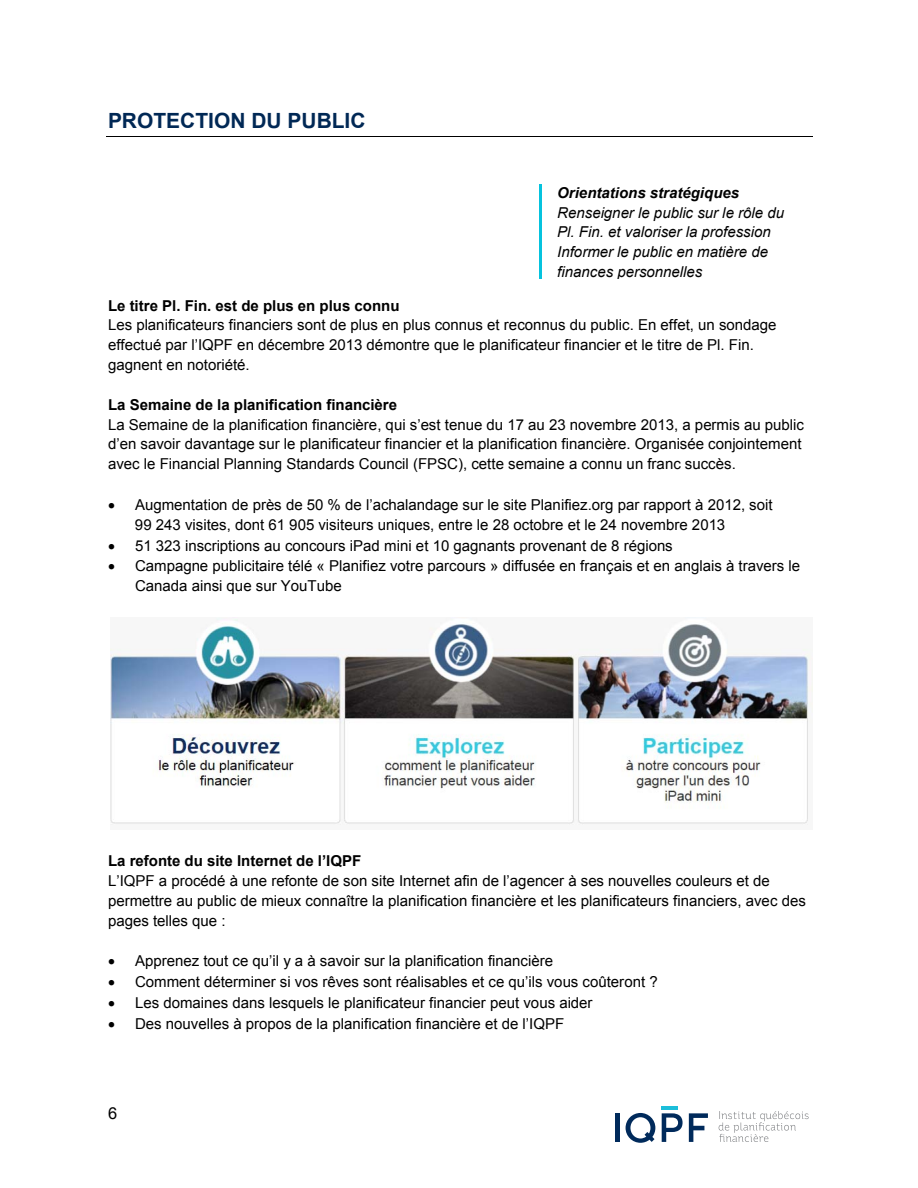
<style>
.page{position:relative;width:918px;height:1188px;background:#fff}
.page>*{position:absolute;margin:0;border:0;box-sizing:border-box;transform-origin:0 0}
.t1{font:700 21px "Arial";color:#002855}
.t2{font:16.5px "Arial";color:#000}
.t3{font:15px/19.8px "Arial";color:#000}
.t4{font:italic 15px/19.8px "Arial";color:#000}
.s1{font-weight:700}
</style>
<div class="page">
<hr style="left:106px;top:136px;width:706px;height:1px;background:#000">
<img style="left:110px;top:617px;width:702px;height:208px">
<hr style="left:539px;top:184px;width:3px;height:20px;background:#05c3de">
<hr style="left:539px;top:204px;width:3px;height:19px;background:#05c3de">
<hr style="left:539px;top:223px;width:3px;height:20px;background:#05c3de">
<hr style="left:539px;top:243px;width:3px;height:20px;background:#05c3de">
<hr style="left:539px;top:263px;width:3px;height:16px;background:#05c3de">
<div style="left:615px;top:1113px;width:5px;height:29px;background:#002a5b"></div>
<svg style="left:689px;top:1113px;width:19px;height:29px"></svg>
<svg style="left:662px;top:1113px;width:21px;height:29px"></svg>
<hr style="left:662px;top:1106px;width:16px;height:4px;background:#1cbeda">
<svg style="left:626px;top:1113px;width:29px;height:30px"></svg>
<svg style="left:719px;top:1111px;width:90px;height:31px"></svg>
<p class="t1" style="left:108px;top:106px;width:259px">PROTECTION DU PUBLIC</p>
<p class="t4" style="left:557px;top:183px;width:228px"><span class="s1">Orientations stratégiques<br></span>Renseigner le public sur le rôle du<br>Pl. Fin. et valoriser la profession<br>Informer le public en matière de finances personnelles</p>
<p class="t3" style="left:108px;top:296px;width:670px"><span class="s1">Le titre Pl. Fin. est de plus en plus connu<br></span>Les planificateurs financiers sont de plus en plus connus et reconnus du public. En effet, un sondage effectué par l’IQPF en décembre 2013 démontre que le planificateur financier et le titre de Pl. Fin. gagnent en notoriété.</p>
<p class="t3" style="left:108px;top:395px;width:698px"><span class="s1">La Semaine de la planification financière<br></span>La Semaine de la planification financière, qui s’est tenue du 17 au 23 novembre 2013, a permis au public d’en savoir davantage sur le planificateur financier et la planification financière. Organisée conjointement avec le Financial Planning Standards Council (FPSC), cette semaine a connu un franc succès.</p>
<p class="t3" style="left:135px;top:495px;width:639px;text-indent:-27px">• Augmentation de près de 50 % de l’achalandage sur le site Planifiez.org par rapport à 2012, soit<br>99 243 visites, dont 61 905 visiteurs uniques, entre le 28 octobre et le 24 novembre 2013</p>
<p class="t3" style="left:108px;top:536px;width:566px">• 51 323 inscriptions au concours iPad mini et 10 gagnants provenant de 8 régions</p>
<p class="t3" style="left:135px;top:556px;width:667px;text-indent:-27px">• Campagne publicitaire télé « Planifiez votre parcours » diffusée en français et en anglais à travers le<br>Canada ainsi que sur YouTube</p>
<p class="t3" style="left:108px;top:851px;width:699px"><span class="s1">La refonte du site Internet de l’IQPF<br></span>L’IQPF a procédé à une refonte de son site Internet afin de l’agencer à ses nouvelles couleurs et de permettre au public de mieux connaître la planification financière et les planificateurs financiers, avec des pages telles que :</p>
<p class="t3" style="left:108px;top:951px;width:447px">• Apprenez tout ce qu’il y a à savoir sur la planification financière</p>
<p class="t3" style="left:108px;top:972px;width:551px">• Comment déterminer si vos rêves sont réalisables et ce qu’ils vous coûteront ?</p>
<p class="t3" style="left:108px;top:993px;width:486px">• Les domaines dans lesquels le planificateur financier peut vous aider</p>
<p class="t3" style="left:108px;top:1014px;width:458px">• Des nouvelles à propos de la planification financière et de l’IQPF</p>
<p class="t2" style="left:108px;top:1102px;width:11px">6</p>
</div>
